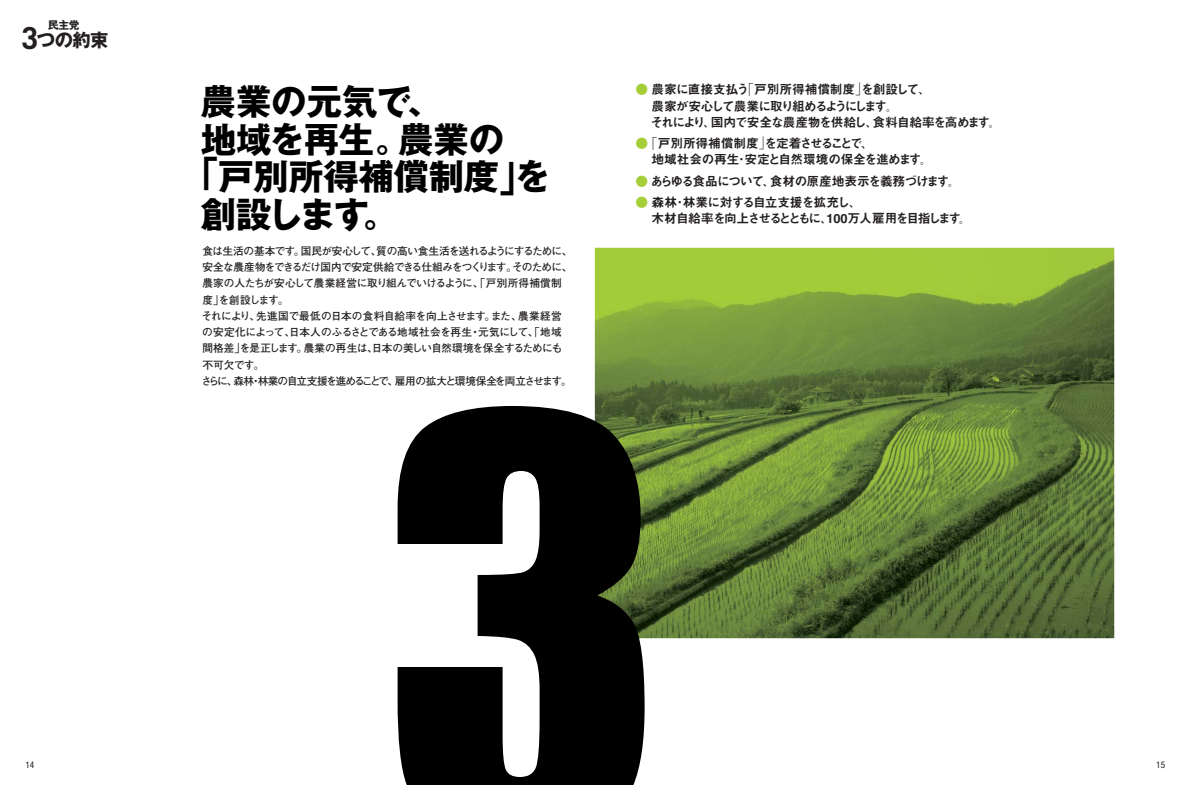
<style>
.page{position:relative;width:1190px;height:785px;background:#fff}
.page>*{position:absolute;margin:0;border:0;box-sizing:border-box;transform-origin:0 0}
.t1{font:700 35.4px "Gothic MB101";letter-spacing:-.01em;color:#000}
.t2{font:700 18.3px "Gothic MB101";color:#231f20}
.t3{font:12.8px/16.3px "Midashi Go MB31";letter-spacing:-.07em;color:#231f20}
.t4{font:12.8px/16.3px "Midashi Go MB31";letter-spacing:-.025em;color:#231f20}
.t5{font:700 10.6px/16.3px "Futo Go B101";letter-spacing:-.05em;color:#231f20}
.t6{font:700 10.6px "Gothic MB101";color:#231f20}
.t7{font:condensed 9.2px "Helvetica Neue";color:#231f20}
.s1{font-family:"Trade Gothic";font-size:30.3px}
.s2{color:#a6ce38}
</style>
<div class="page">
<img style="left:595px;top:248px;width:519px;height:390px">
<svg style="left:398px;top:406px;width:247px;height:379px;fill:#000"></svg>
<p class="t6" style="left:48px;top:21px;width:33px">民主党</p>
<h2 class="t2" style="left:21px;top:34px;width:89px"><span class="s1">3</span>つの約束</h2>
<h1 class="t1" style="left:201px;top:89px;width:243px">農業の元気で、</h1>
<h1 class="t1" style="left:201px;top:126px;width:305px">地域を再生。農業の</h1>
<h1 class="t1" style="left:183px;top:164px;width:369px">「戸別所得補償制度」を</h1>
<h1 class="t1" style="left:201px;top:201px;width:199px">創設します。</h1>
<p class="t5" style="left:201px;top:244px;width:373px">食は生活の基本です。国民が安心して、質の高い食生活を送れるようにするために、安全な農産物をできるだけ国内で安定供給できる仕組みをつくります。そのために、農家の人たちが安心して農業経営に取り組んでいけるように、「戸別所得補償制度」を創設します。<br>それにより、先進国で最低の日本の食料自給率を向上させます。また、農業経営の安定化によって、日本人のふるさとである地域社会を再生・元気にして、「地域間格差」を是正します。農業の再生は、日本の美しい自然環境を保全するためにも不可欠です。<br>さらに、森林・林業の自立支援を進めることで、雇用の拡大と環境保全を両立させます。</p>
<p class="t3" style="left:635px;top:83px;width:367px"><span class="s2">●</span> 農家に直接支払う｢戸別所得補償制度｣を創設して、<br>　 農家が安心して農業に取り組めるようにします。<br>　 それにより、国内で安全な農産物を供給し、食料自給率を高めます。</p>
<p class="t4" style="left:635px;top:137px;width:298px"><span class="s2">●</span> ｢戸別所得補償制度｣を定着させることで、<br>　 地域社会の再生・安定と自然環境の保全を進めます。</p>
<p class="t3" style="left:635px;top:174px;width:326px"><span class="s2">●</span> あらゆる食品について、食材の原産地表示を義務づけます。</p>
<p class="t3" style="left:635px;top:196px;width:337px"><span class="s2">●</span> 森林・林業に対する自立支援を拡充し、<br>　 木材自給率を向上させるとともに、100万人雇用を目指します。</p>
<p class="t7" style="left:25px;top:762px;width:10px">14</p>
<p class="t7" style="left:1156px;top:762px;width:10px">15</p>
</div>
